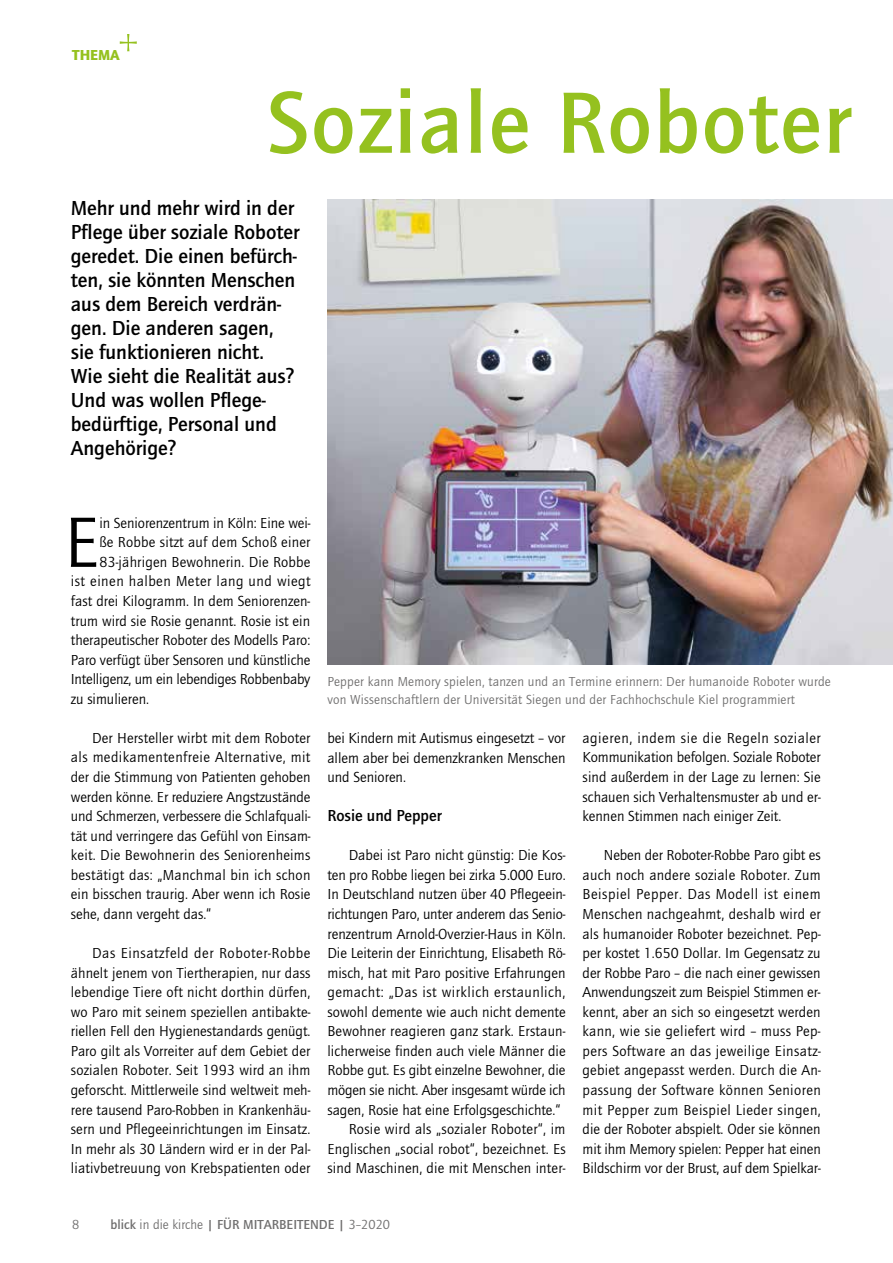
<style>
.page{position:relative;width:893px;height:1263px;background:#fff}
.page>*{position:absolute;margin:0;border:0;box-sizing:border-box;transform-origin:0 0}
.t1{font:700 90px "Quay Itc T";letter-spacing:.02em;color:#95c11f}
.t2{font:73.65px "Quay Itc T";color:#000}
.t3{font:700 21px/24px "Quay Itc T";color:#000}
.t4{font:700 16.5px "Quay Itc T";color:#000}
.t5{font:15px/19.5px "Quay Itc T";color:#000;text-align:justify}
.t6{font:15px "Quay Itc T";letter-spacing:.03em;color:#000}
.t7{font:15px "Quay Itc T";letter-spacing:.02em;color:#000}
.t8{font:900 15px "Quay Itc T";color:#95c11f}
.t9{font:13.5px/18px "Quay Itc T";letter-spacing:.015em;color:#706f6f}
.t10{font:700 13.5px "Quay Itc T";color:#706f6f}
.s1{font-weight:400}
</style>
<div class="page">
<img style="left:327px;top:200px;width:566px;height:465px">
<svg style="left:120px;top:34px;width:17px;height:17px"></svg>
<p class="t8" style="left:72px;top:46px;width:49px">THEMA</p>
<h1 class="t1" style="left:266px;top:70px;width:586px">Soziale Roboter</h1>
<p class="t3" style="left:71px;top:195px;width:230px">Mehr und mehr wird in der<br>Pflege über soziale Roboter geredet. Die einen befürch&shy;ten, sie könnten Menschen aus dem Bereich verdrän&shy;gen. Die anderen sagen, sie funktionieren nicht.<br>Wie sieht die Realität aus?<br>Und was wollen Pflege&shy;bedürftige, Personal und<br>Angehörige?</p>
<h2 class="t2" style="left:64px;top:499px;width:37px">E</h2>
<p class="t5" style="left:99px;top:513px;width:213px">in Seniorenzentrum in Köln: Eine wei-</p>
<p class="t5" style="left:99px;top:532px;width:213px">ße Robbe sitzt auf dem Schoß einer</p>
<p class="t5" style="left:99px;top:552px;width:213px">83-jährigen Bewohnerin. Die Robbe</p>
<p class="t6" style="left:71px;top:573px;width:241px">ist einen halben Meter lang und wiegt</p>
<p class="t5" style="left:71px;top:591px;width:241px">fast drei Kilogramm. In dem Seniorenzen-</p>
<p class="t5" style="left:71px;top:611px;width:241px">trum wird sie Rosie genannt. Rosie ist ein</p>
<p class="t5" style="left:71px;top:630px;width:241px">therapeutischer Roboter des Modells Paro:</p>
<p class="t5" style="left:71px;top:650px;width:241px">Paro verfügt über Sensoren und künstliche</p>
<p class="t5" style="left:71px;top:669px;width:241px">Intelligenz, um ein lebendiges Robbenbaby</p>
<p class="t5" style="left:71px;top:689px;width:80px">zu simulieren.</p>
<p class="t5" style="left:71px;top:728px;width:241px;text-indent:21px">Der Hersteller wirbt mit dem Roboter als medikamentenfreie Alternative, mit der die Stimmung von Patienten gehoben werden könne. Er reduziere Angstzustände und Schmerzen, verbessere die Schlafquali&shy;tät und verringere das Gefühl von Einsam&shy;keit. Die Bewohnerin des Seniorenheims bestätigt das: „Manchmal bin ich schon ein bisschen traurig. Aber wenn ich Rosie sehe, dann vergeht das.“</p>
<p class="t5" style="left:71px;top:943px;width:241px;text-indent:21px">Das Einsatzfeld der Roboter-Robbe ähnelt jenem von Tiertherapien, nur dass lebendige Tiere oft nicht dorthin dürfen, wo Paro mit seinem speziellen antibakte&shy;riellen Fell den Hygienestandards genügt.<br>Paro gilt als Vorreiter auf dem Gebiet der sozialen Roboter. Seit 1993 wird an ihm geforscht. Mittlerweile sind weltweit meh&shy;rere tausend Paro-Robben in Krankenhäu&shy;sern und Pflegeeinrichtungen im Einsatz.<br>In mehr als 30 Ländern wird er in der Pal&shy;liativbetreuung von Krebspatienten oder</p>
<p class="t9" style="left:327px;top:672px;width:505px">Pepper kann Memory spielen, tanzen und an Termine erinnern: Der humanoide Roboter wurde von Wissenschaftlern der Universität Siegen und der Fachhochschule Kiel programmiert</p>
<p class="t5" style="left:327px;top:728px;width:240px">bei Kindern mit Autismus eingesetzt – vor allem aber bei demenzkranken Menschen und Senioren.</p>
<p class="t4" style="left:327px;top:806px;width:116px">Rosie und Pepper</p>
<p class="t5" style="left:349px;top:845px;width:218px">Dabei ist Paro nicht günstig: Die Kos-</p>
<p class="t5" style="left:327px;top:865px;width:240px">ten pro Robbe liegen bei zirka 5.000 Euro.</p>
<p class="t5" style="left:327px;top:884px;width:240px">In Deutschland nutzen über 40 Pflegeein-</p>
<p class="t5" style="left:327px;top:904px;width:240px">richtungen Paro, unter anderem das Senio-</p>
<p class="t5" style="left:327px;top:923px;width:240px">renzentrum Arnold-Overzier-Haus in Köln.</p>
<p class="t5" style="left:327px;top:943px;width:240px">Die Leiterin der Einrichtung, Elisabeth Rö-</p>
<p class="t5" style="left:327px;top:963px;width:240px">misch, hat mit Paro positive Erfahrungen</p>
<p class="t6" style="left:327px;top:983px;width:239px">gemacht: „Das ist wirklich erstaunlich,</p>
<p class="t5" style="left:327px;top:1002px;width:240px">sowohl demente wie auch nicht demente</p>
<p class="t5" style="left:327px;top:1021px;width:240px">Bewohner reagieren ganz stark. Erstaun-</p>
<p class="t5" style="left:327px;top:1041px;width:240px">licherweise finden auch viele Männer die</p>
<p class="t5" style="left:327px;top:1060px;width:240px">Robbe gut. Es gibt einzelne Bewohner, die</p>
<p class="t5" style="left:327px;top:1080px;width:240px">mögen sie nicht. Aber insgesamt würde ich</p>
<p class="t5" style="left:327px;top:1100px;width:235px">sagen, Rosie hat eine Erfolgsgeschichte.“</p>
<p class="t7" style="left:349px;top:1120px;width:218px">Rosie wird als „sozialer Roboter“, im</p>
<p class="t5" style="left:327px;top:1139px;width:240px">Englischen „social robot“, bezeichnet. Es</p>
<p class="t5" style="left:327px;top:1158px;width:239px">sind Maschinen, die mit Menschen inter-</p>
<p class="t5" style="left:583px;top:728px;width:240px">agieren, indem sie die Regeln sozialer Kommunikation befolgen. Soziale Roboter sind außerdem in der Lage zu lernen: Sie schauen sich Verhaltensmuster ab und er&shy;kennen Stimmen nach einiger Zeit.</p>
<p class="t5" style="left:583px;top:845px;width:240px;text-indent:21px">Neben der Roboter-Robbe Paro gibt es auch noch andere soziale Roboter. Zum Beispiel Pepper. Das Modell ist einem Menschen nachgeahmt, deshalb wird er als humanoider Roboter bezeichnet. Pep&shy;per kostet 1.650 Dollar. Im Gegensatz zu der Robbe Paro – die nach einer gewissen Anwendungszeit zum Beispiel Stimmen er&shy;kennt, aber an sich so eingesetzt werden kann, wie sie geliefert wird – muss Pep&shy;pers Software an das jeweilige Einsatz&shy;gebiet angepasst werden. Durch die An&shy;passung der Software können Senioren mit Pepper zum Beispiel Lieder singen, die der Roboter abspielt. Oder sie können mit ihm Memory spielen: Pepper hat einen Bildschirm vor der Brust, auf dem Spielkar-</p>
<p class="t9" style="left:72px;top:1215px;width:9px">8</p>
<p class="t10" style="left:111px;top:1216px;width:281px">blick <span class="s1">in die kirche</span> | FÜR MITARBEITENDE | <span class="s1">3–2020</span></p>
</div>
